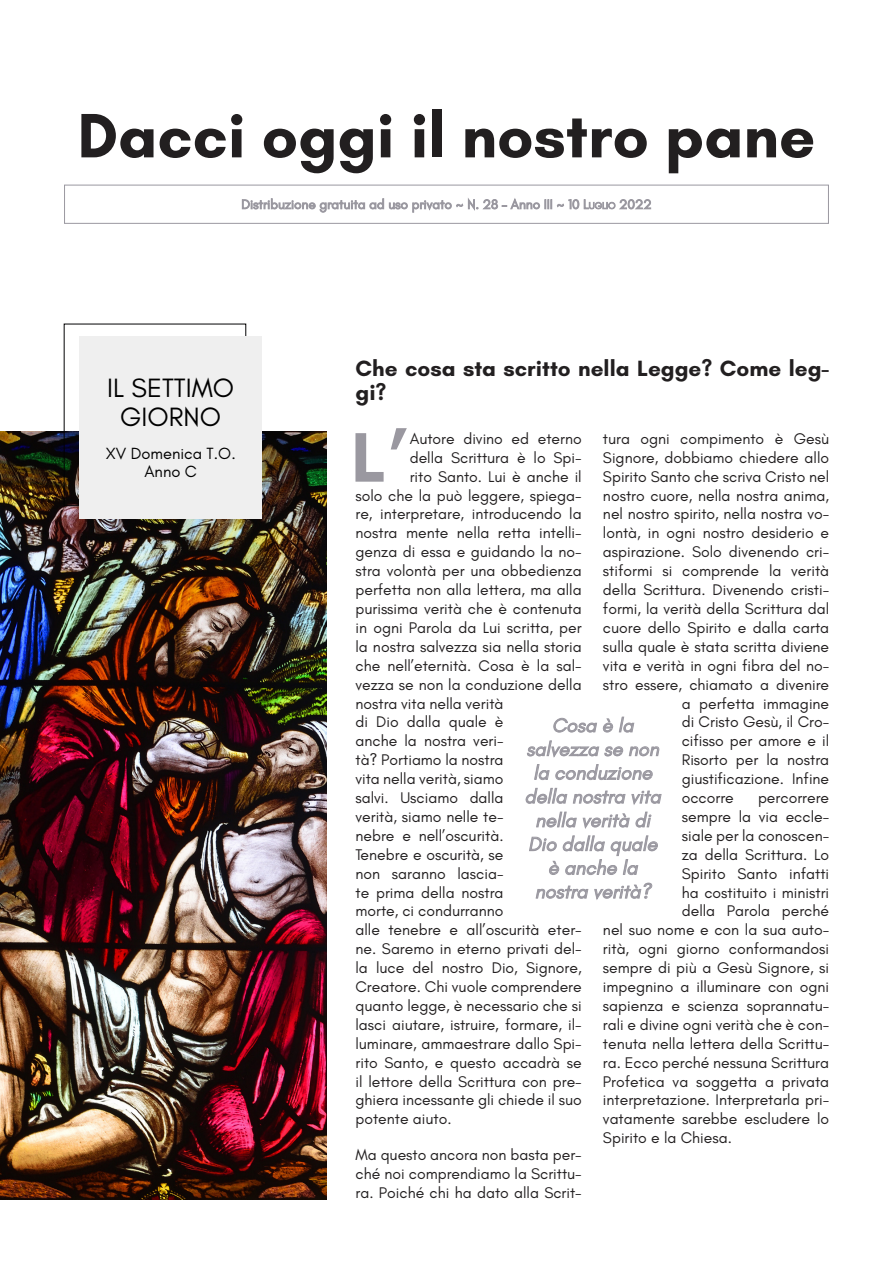
<style>
.page{position:relative;width:893px;height:1263px;background:#fff}
.page>*{position:absolute;margin:0;border:0;box-sizing:border-box;transform-origin:0 0}
.t1{font:700 71.4px "Glacial Indifference";color:#9a98a0}
.t2{font:700 63.75px "Glacial Indifference";color:#221f20}
.t3{font:27px/28.5px "Glacial Indifference";color:#000;text-align:center}
.t4{font:700 22.5px/24px "Glacial Indifference";color:#221f20}
.t5{font:italic 19.8px/23.7px "Glacial Indifference";color:#9a98a0;text-align:center}
.t6{font:16.5px/18px "Glacial Indifference";color:#000;text-align:center}
.t7{font:15.75px/18.9px "Glacial Indifference";color:#221f20;text-align:justify}
</style>
<div class="page">
<div style="left:64px;top:185px;width:765px;height:39px;border:1px solid #9a98a0"></div>
<svg style="left:242px;top:198px;width:409px;height:14px"></svg>
<img style="left:0;top:431px;width:326px;height:768px">
<div style="left:64px;top:324px;width:182px;height:182px;border:1px solid #020203"></div>
<div style="left:80px;top:336px;width:182px;height:183px;background:#efefef"></div>
<svg style="left:553px;top:717px;width:44px;height:16px"></svg>
<svg style="left:603px;top:716px;width:32px;height:17px"></svg>
<svg style="left:527px;top:740px;width:132px;height:17px"></svg>
<svg style="left:534px;top:764px;width:16px;height:16px"></svg>
<svg style="left:556px;top:764px;width:97px;height:16px"></svg>
<svg style="left:525px;top:787px;width:137px;height:88px"></svg>
<svg style="left:535px;top:882px;width:117px;height:18px"></svg>
<h2 class="t2" style="left:78px;top:96px;width:739px">Dacci oggi il nostro pane</h2>
<h3 class="t3" style="left:107px;top:374px;width:128px">IL SETTIMO<br>GIORNO</h3>
<p class="t6" style="left:106px;top:445px;width:132px">XV Domenica T.O.<br>Anno C</p>
<h3 class="t4" style="left:355px;top:356px;width:475px">Che cosa sta scritto nella Legge? Come leg&shy;gi?</h3>
<h1 class="t1" style="left:351px;top:413px;width:58px">L’</h1>
<p class="t7" style="left:410px;top:429px;width:174px">Autore divino ed eterno</p>
<p class="t7" style="left:603px;top:429px;width:228px">tura ogni compimento è Gesù</p>
<p class="t7" style="left:603px;top:448px;width:228px">Signore, dobbiamo chiedere allo</p>
<p class="t7" style="left:603px;top:467px;width:228px">Spirito Santo che scriva Cristo nel</p>
<p class="t7" style="left:603px;top:486px;width:228px">nostro cuore, nella nostra anima,</p>
<p class="t7" style="left:603px;top:505px;width:228px">nel nostro spirito, nella nostra vo-</p>
<p class="t7" style="left:603px;top:524px;width:228px">lontà, in ogni nostro desiderio e</p>
<p class="t7" style="left:603px;top:543px;width:228px">aspirazione. Solo divenendo cri-</p>
<p class="t7" style="left:603px;top:562px;width:228px">stiformi si comprende la verità</p>
<p class="t7" style="left:603px;top:581px;width:228px">della Scrittura. Divenendo cristi-</p>
<p class="t7" style="left:603px;top:599px;width:228px">formi, la verità della Scrittura dal</p>
<p class="t7" style="left:603px;top:618px;width:228px">cuore dello Spirito e dalla carta</p>
<p class="t7" style="left:603px;top:637px;width:228px">sulla quale è stata scritta diviene</p>
<p class="t7" style="left:603px;top:656px;width:228px">vita e verità in ogni fibra del no-</p>
<p class="t7" style="left:603px;top:675px;width:228px">stro essere, chiamato a divenire</p>
<p class="t7" style="left:682px;top:694px;width:149px">a perfetta immagine</p>
<p class="t7" style="left:682px;top:713px;width:149px">di Cristo Gesù, il Cro-</p>
<p class="t7" style="left:682px;top:732px;width:149px">cifisso per amore e il</p>
<p class="t7" style="left:682px;top:751px;width:149px">Risorto per la nostra</p>
<p class="t7" style="left:682px;top:770px;width:149px">giustificazione. Infine</p>
<p class="t7" style="left:682px;top:788px;width:54px">occorre</p>
<p class="t7" style="left:758px;top:788px;width:73px">percorrere</p>
<p class="t7" style="left:682px;top:807px;width:149px">sempre la via eccle-</p>
<p class="t7" style="left:682px;top:826px;width:149px">siale per la conoscen-</p>
<p class="t7" style="left:682px;top:845px;width:149px">za della Scrittura. Lo</p>
<p class="t7" style="left:682px;top:864px;width:149px">Spirito Santo infatti</p>
<p class="t7" style="left:682px;top:883px;width:149px">ha costituito i ministri</p>
<p class="t7" style="left:682px;top:902px;width:149px">della Parola perché</p>
<p class="t7" style="left:603px;top:921px;width:228px">nel suo nome e con la sua auto-</p>
<p class="t7" style="left:603px;top:940px;width:228px">rità, ogni giorno conformandosi</p>
<p class="t7" style="left:603px;top:959px;width:228px">sempre di più a Gesù Signore, si</p>
<p class="t7" style="left:603px;top:977px;width:228px">impegnino a illuminare con ogni</p>
<p class="t7" style="left:603px;top:996px;width:228px">sapienza e scienza soprannatu-</p>
<p class="t7" style="left:603px;top:1015px;width:228px">rali e divine ogni verità che è con-</p>
<p class="t7" style="left:603px;top:1034px;width:228px">tenuta nella lettera della Scrittu-</p>
<p class="t7" style="left:603px;top:1053px;width:228px">ra. Ecco perché nessuna Scrittura</p>
<p class="t7" style="left:603px;top:1072px;width:228px">Profetica va soggetta a privata</p>
<p class="t7" style="left:603px;top:1091px;width:228px">interpretazione. Interpretarla pri-</p>
<p class="t7" style="left:603px;top:1110px;width:228px">vatamente sarebbe escludere lo</p>
<p class="t7" style="left:603px;top:1129px;width:130px">Spirito e la Chiesa.</p>
<p class="t7" style="left:410px;top:448px;width:173px">della Scrittura è lo Spi-</p>
<p class="t7" style="left:410px;top:467px;width:174px">rito Santo. Lui è anche il</p>
<p class="t7" style="left:355px;top:486px;width:228px">solo che la può leggere, spiega-</p>
<p class="t7" style="left:355px;top:505px;width:228px">re, interpretare, introducendo la</p>
<p class="t7" style="left:355px;top:524px;width:228px">nostra mente nella retta intelli-</p>
<p class="t7" style="left:355px;top:543px;width:228px">genza di essa e guidando la no-</p>
<p class="t7" style="left:355px;top:562px;width:228px">stra volontà per una obbedienza</p>
<p class="t7" style="left:355px;top:581px;width:228px">perfetta non alla lettera, ma alla</p>
<p class="t7" style="left:355px;top:599px;width:228px">purissima verità che è contenuta</p>
<p class="t7" style="left:355px;top:618px;width:228px">in ogni Parola da Lui scritta, per</p>
<p class="t7" style="left:355px;top:637px;width:228px">la nostra salvezza sia nella storia</p>
<p class="t7" style="left:355px;top:656px;width:228px">che nell’eternità. Cosa è la sal-</p>
<p class="t7" style="left:355px;top:675px;width:228px">vezza se non la conduzione della</p>
<p class="t7" style="left:355px;top:694px;width:150px">nostra vita nella verità</p>
<p class="t7" style="left:355px;top:713px;width:150px">di Dio dalla quale è</p>
<p class="t7" style="left:355px;top:732px;width:150px">anche la nostra veri-</p>
<p class="t7" style="left:355px;top:751px;width:150px">tà? Portiamo la nostra</p>
<p class="t7" style="left:355px;top:770px;width:150px">vita nella verità, siamo</p>
<p class="t7" style="left:355px;top:788px;width:150px">salvi. Usciamo dalla</p>
<p class="t7" style="left:355px;top:807px;width:150px">verità, siamo nelle te-</p>
<p class="t7" style="left:355px;top:826px;width:150px">nebre e nell’oscurità.</p>
<p class="t7" style="left:355px;top:845px;width:150px">Tenebre e oscurità, se</p>
<p class="t7" style="left:355px;top:864px;width:150px">non saranno lascia-</p>
<p class="t7" style="left:355px;top:883px;width:150px">te prima della nostra</p>
<p class="t7" style="left:355px;top:902px;width:150px">morte, ci condurranno</p>
<p class="t7" style="left:355px;top:921px;width:228px">alle tenebre e all’oscurità eter-</p>
<p class="t7" style="left:355px;top:940px;width:228px">ne. Saremo in eterno privati del-</p>
<p class="t7" style="left:355px;top:959px;width:228px">la luce del nostro Dio, Signore,</p>
<p class="t7" style="left:355px;top:977px;width:228px">Creatore. Chi vuole comprendere</p>
<p class="t7" style="left:355px;top:996px;width:228px">quanto legge, è necessario che si</p>
<p class="t7" style="left:355px;top:1015px;width:228px">lasci aiutare, istruire, formare, il-</p>
<p class="t7" style="left:355px;top:1034px;width:228px">luminare, ammaestrare dallo Spi-</p>
<p class="t7" style="left:355px;top:1053px;width:228px">rito Santo, e questo accadrà se</p>
<p class="t7" style="left:355px;top:1072px;width:228px">il lettore della Scrittura con pre-</p>
<p class="t7" style="left:355px;top:1091px;width:228px">ghiera incessante gli chiede il suo</p>
<p class="t7" style="left:355px;top:1110px;width:98px">potente aiuto.</p>
<p class="t7" style="left:355px;top:1146px;width:228px">Ma questo ancora non basta per&shy;ché noi comprendiamo la Scrittu&shy;ra. Poiché chi ha dato alla Scrit-</p>
<p class="t5" style="left:524px;top:714px;width:138px">Cosa è la salvezza se non la conduzione della nostra vita nella verità di<br>Dio dalla quale è anche la nostra verità?</p>
</div>
